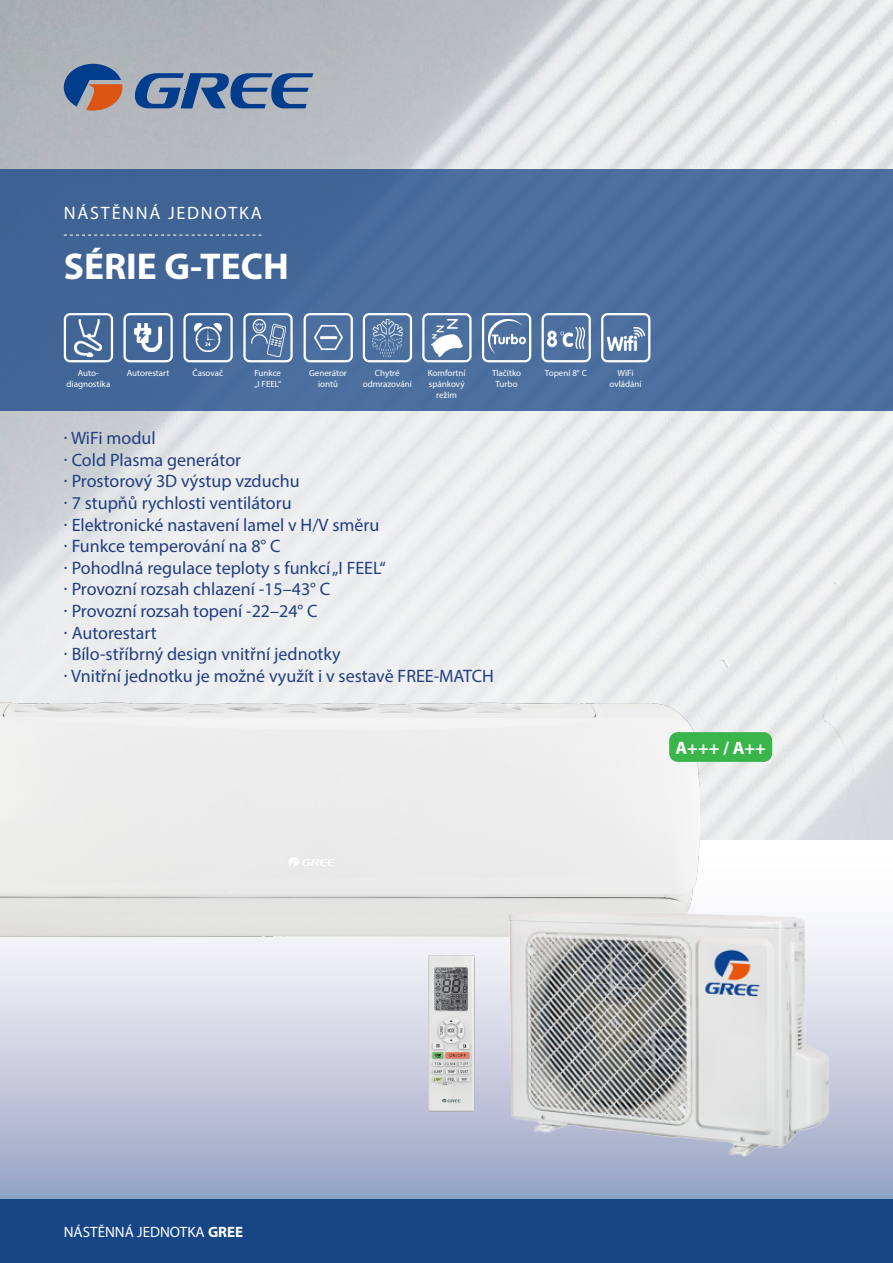
<style>
.page{position:relative;width:893px;height:1263px;background:#fff}
.page>*{position:absolute;margin:0;border:0;box-sizing:border-box;transform-origin:0 0}
.t1{font:700 37.5px "Myriad Pro";color:#fff}
.t2{font:18px "Myriad Pro";color:#233e81}
.t3{font:18px "Myriad Pro";letter-spacing:.1em;color:#fff}
.t4{font:700 18px "Myriad Pro";color:#fff}
.t5{font:15px "Myriad Pro";color:#fff}
.t6{font:9px/10.8px "Myriad Pro";color:#fff;text-align:center}
.s1{font-weight:700}
</style>
<div class="page">
<svg style="left:0;top:839px;width:893px;height:360px"></svg>
<img style="left:0;top:0;width:893px;height:839px">
<div style="left:0;top:169px;width:893px;height:241px;background:#4a6d9e"></div>
<div style="left:0;top:1199px;width:893px;height:64px;background:#174686"></div>
<svg style="left:64px;top:235px;width:197px;height:1px"></svg>
<img style="left:429px;top:955px;width:45px;height:156px">
<svg style="left:64px;top:64px;width:58px;height:47px;background:#746c7d"></svg>
<svg style="left:135px;top:73px;width:178px;height:36px;background:#5a7aa3"></svg>
<img style="left:0;top:702px;width:699px;height:234px">
<img style="left:509px;top:910px;width:320px;height:247px">
<div style="left:482px;top:313px;width:49px;height:49px;border:2px solid #fff;border-radius:5px"></div>
<img style="left:488px;top:319px;width:37px;height:34px">
<div style="left:363px;top:313px;width:49px;height:49px;border:2px solid #fff;border-radius:5px"></div>
<img style="left:373px;top:319px;width:29px;height:37px">
<div style="left:243px;top:313px;width:50px;height:49px;border:2px solid #fff;border-radius:5px"></div>
<img style="left:251px;top:319px;width:34px;height:37px">
<div style="left:422px;top:313px;width:50px;height:49px;border:2px solid #fff;border-radius:5px"></div>
<img style="left:431px;top:319px;width:32px;height:37px">
<div style="left:183px;top:313px;width:50px;height:49px;border:2px solid #fff;border-radius:5px"></div>
<img style="left:194px;top:324px;width:28px;height:28px">
<div style="left:304px;top:313px;width:49px;height:49px;border:2px solid #fff;border-radius:5px"></div>
<img style="left:314px;top:326px;width:28px;height:24px">
<div style="left:601px;top:313px;width:49px;height:49px;border:2px solid #fff;border-radius:5px"></div>
<img style="left:607px;top:327px;width:37px;height:23px">
<div style="left:123px;top:313px;width:50px;height:49px;border:2px solid #fff;border-radius:5px"></div>
<img style="left:134px;top:324px;width:28px;height:28px">
<div style="left:64px;top:313px;width:49px;height:49px;border:2px solid #fff;border-radius:5px"></div>
<img style="left:75px;top:319px;width:27px;height:37px">
<div style="left:542px;top:313px;width:49px;height:49px;border:2px solid #fff;border-radius:5px"></div>
<img style="left:548px;top:327px;width:37px;height:21px">
<div style="left:669px;top:732px;width:103px;height:30px;background:#3ab54a;border-radius:9px"></div>
<p class="t3" style="left:64px;top:202px;width:200px">NÁSTĚNNÁ JEDNOTKA</p>
<p class="t1" style="left:64px;top:242px;width:227px">SÉRIE G-TECH</p>
<p class="t6" style="left:78px;top:367px;width:23px">Auto-</p>
<p class="t6" style="left:127px;top:367px;width:44px">Autorestart</p>
<p class="t6" style="left:67px;top:378px;width:45px">diagnostika</p>
<p class="t6" style="left:193px;top:367px;width:32px">Časovač</p>
<p class="t6" style="left:309px;top:367px;width:39px">Generátor iontů</p>
<p class="t6" style="left:618px;top:367px;width:17px">WiFi</p>
<p class="t6" style="left:254px;top:367px;width:28px">Funkce</p>
<p class="t6" style="left:254px;top:378px;width:28px">„I FEEL“</p>
<p class="t6" style="left:428px;top:367px;width:40px">Komfortní spánkový režim</p>
<p class="t6" style="left:375px;top:367px;width:26px">Chytré</p>
<p class="t6" style="left:363px;top:378px;width:51px">odmrazování</p>
<p class="t6" style="left:492px;top:367px;width:31px">Tlačítko<br>Turbo</p>
<p class="t6" style="left:545px;top:367px;width:44px">Topení 8° C</p>
<p class="t6" style="left:609px;top:378px;width:34px">ovládání</p>
<p class="t2" style="left:64px;top:427px;width:93px">· WiFi modul</p>
<p class="t2" style="left:64px;top:449px;width:179px">· Cold Plasma generátor</p>
<p class="t2" style="left:64px;top:470px;width:237px">· Prostorový 3D výstup vzduchu</p>
<p class="t2" style="left:64px;top:492px;width:229px">· 7 stupňů rychlosti ventilátoru</p>
<p class="t2" style="left:64px;top:513px;width:317px">· Elektronické nastavení lamel v H/V směru</p>
<p class="t2" style="left:64px;top:535px;width:218px">· Funkce temperování na 8° C</p>
<p class="t2" style="left:64px;top:557px;width:323px">· Pohodlná regulace teploty s funkcí „I FEEL“</p>
<p class="t2" style="left:64px;top:578px;width:268px">· Provozní rozsah chlazení -15–43° C</p>
<p class="t2" style="left:64px;top:600px;width:255px">· Provozní rozsah topení -22–24° C</p>
<p class="t2" style="left:64px;top:621px;width:94px">· Autorestart</p>
<p class="t2" style="left:64px;top:643px;width:278px">· Bílo-stříbrný design vnitřní jednotky</p>
<p class="t2" style="left:64px;top:665px;width:431px">· Vnitřní jednotku je možné využít i v sestavě FREE-MATCH</p>
<p class="t4" style="left:675px;top:736px;width:92px">A+++ / A++</p>
<p class="t5" style="left:64px;top:1223px;width:181px">NÁSTĚNNÁ JEDNOTKA <span class="s1">GREE</span></p>
</div>
